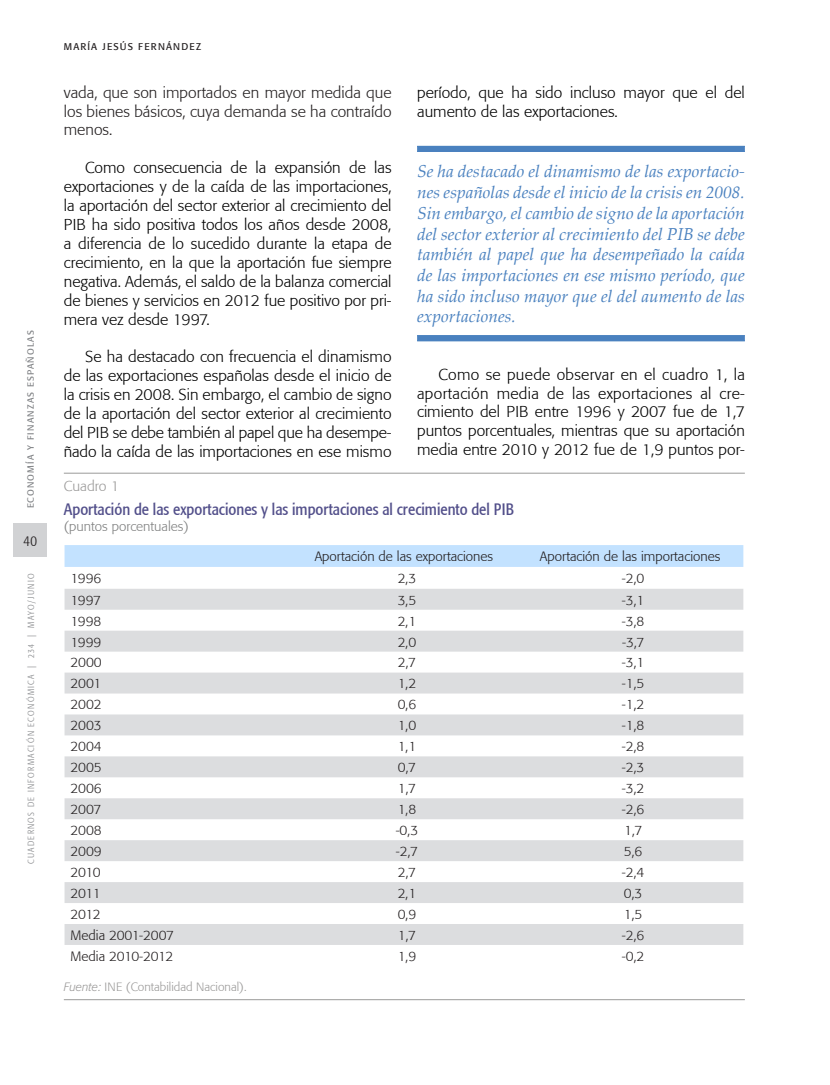
<style>
.page{position:relative;width:830px;height:1085px;background:#fff}
.page>*{position:absolute;margin:0;border:0;box-sizing:border-box;transform-origin:0 0}
._011-Texto_azul_2_fi{font:italic 17.25px/20.7px "Palatino Linotype";color:#4a81bf;text-align:justify}
._013-Tabla-Cuadro-Gr{font:condensed 16.5px "Formata";color:#524f8a}
._006_-_Texto_General{font:300 15.75px/18.9px "Formata";color:#000;text-align:justify}
._006_-_Texto_General-2{font:300 15.75px/18.9px "Formata";color:#231f20;text-align:justify}
.t1{font:300 condensed 15px "Formata";color:#231f20}
._012-Tabla-Cuadro-Gr{font:300 14.25px "Formata";color:#9b9a99}
._014-Tabla-Cuadro__t{font:300 13.5px "Formata";color:#231f20}
._013-Tabla-Cuadro-Gr-2{font:300 13.5px "Formata";color:#7f8080}
._014-Tabla-Cuadro__t-2{font:300 13.5px "Formata";letter-spacing:-.02em;color:#231f20}
._015-Tabla-Cuadro-Gr{font:300 12px "Formata";color:#9b9a99}
.t2{font:9.75px "Formata";letter-spacing:.12em;color:#231f20}
.t3{font:300 condensed 9px "Formata";letter-spacing:.145em;color:#808285}
.t4{font:9px "Formata";letter-spacing:.125em;color:#808285}
.s1{font-style:italic}
</style>
<div class="page">
<div style="left:14px;top:523px;width:33px;height:34px;background:#d1d2d4"></div>
<div style="left:417px;top:146px;width:327px;height:6px;background:#4a81bf"></div>
<div style="left:417px;top:335px;width:327px;height:6px;background:#4a81bf"></div>
<div style="left:64px;top:545px;width:679px;height:22px;background:#c3e2ff"></div>
<svg style="left:64px;top:589px;width:679px;height:355px;fill:#dcdddf"></svg>
<hr style="left:64px;top:999px;width:680px;height:1px;background:#9b9a99">
<hr style="left:64px;top:472px;width:680px;height:1px;background:#9b9a99">
<p class="t4" style="left:25px;top:508px;width:180px;rotate:-90deg">ECONOMÍA Y FINANZAS ESPAÑOLAS</p>
<p class="t1" style="left:24px;top:531px;width:15px">40</p>
<p class="t3" style="left:26px;top:863px;width:292px;rotate:-90deg">CUADERNOS DE INFORMACIÓN ECONÓMICA | 234 | MAYO/JUNIO</p>
<p class="t2" style="left:64px;top:40px;width:139px">MARÍA JESÚS FERNÁNDEZ</p>
<p class="_006_-_Texto_General-2" style="left:64px;top:83px;width:329px">vada, que son importados en mayor medida que los bienes básicos, cuya demanda se ha contraído menos.</p>
<p class="_006_-_Texto_General" style="left:64px;top:158px;width:329px;text-indent:21px">Como consecuencia de la expansión de las exportaciones y de la caída de las importaciones, la aportación del sector exterior al crecimiento del PIB ha sido positiva todos los años desde 2008, a diferencia de lo sucedido durante la etapa de crecimiento, en la que la aportación fue siempre negativa. Además, el saldo de la balanza comercial de bienes y servicios en 2012 fue positivo por pri&shy;mera vez desde 1997.</p>
<p class="_006_-_Texto_General" style="left:64px;top:347px;width:329px;text-indent:21px">Se ha destacado con frecuencia el dinamismo de las exportaciones españolas desde el inicio de la crisis en 2008. Sin embargo, el cambio de signo de la aportación del sector exterior al crecimiento del PIB se debe también al papel que ha desempe&shy;ñado la caída de las importaciones en ese mismo</p>
<p class="_006_-_Texto_General" style="left:417px;top:83px;width:329px">período, que ha sido incluso mayor que el del aumento de las exportaciones.</p>
<p class="_011-Texto_azul_2_fi" style="left:417px;top:160px;width:329px">Se ha destacado el dinamismo de las exportacio&shy;nes españolas desde el inicio de la crisis en 2008.<br>Sin embargo, el cambio de signo de la aportación del sector exterior al crecimiento del PIB se debe también al papel que ha desempeñado la caída de las importaciones en ese mismo período, que ha sido incluso mayor que el del aumento de las exportaciones.</p>
<p class="_006_-_Texto_General" style="left:417px;top:365px;width:329px;text-indent:21px">Como se puede observar en el cuadro 1, la aportación media de las exportaciones al cre&shy;cimiento del PIB entre 1996 y 2007 fue de 1,7 puntos porcentuales, mientras que su aportación media entre 2010 y 2012 fue de 1,9 puntos por-</p>
<p class="_012-Tabla-Cuadro-Gr" style="left:64px;top:477px;width:57px">Cuadro 1</p>
<p class="_013-Tabla-Cuadro-Gr" style="left:64px;top:499px;width:451px">Aportación de las exportaciones y las importaciones al crecimiento del PIB</p>
<p class="_013-Tabla-Cuadro-Gr-2" style="left:64px;top:518px;width:126px">(puntos porcentuales)</p>
<p class="_014-Tabla-Cuadro__t" style="left:314px;top:548px;width:180px">Aportación de las exportaciones</p>
<p class="_014-Tabla-Cuadro__t" style="left:539px;top:548px;width:182px">Aportación de las importaciones</p>
<p class="_014-Tabla-Cuadro__t" style="left:70px;top:570px;width:32px">1996</p>
<p class="_014-Tabla-Cuadro__t" style="left:397px;top:570px;width:20px">2,3</p>
<p class="_014-Tabla-Cuadro__t" style="left:621px;top:570px;width:24px">-2,0</p>
<p class="_014-Tabla-Cuadro__t" style="left:70px;top:592px;width:32px">1997</p>
<p class="_014-Tabla-Cuadro__t" style="left:397px;top:592px;width:20px">3,5</p>
<p class="_014-Tabla-Cuadro__t" style="left:621px;top:592px;width:24px">-3,1</p>
<p class="_014-Tabla-Cuadro__t" style="left:70px;top:613px;width:32px">1998</p>
<p class="_014-Tabla-Cuadro__t" style="left:397px;top:613px;width:20px">2,1</p>
<p class="_014-Tabla-Cuadro__t" style="left:621px;top:613px;width:24px">-3,8</p>
<p class="_014-Tabla-Cuadro__t" style="left:70px;top:633px;width:32px">1999</p>
<p class="_014-Tabla-Cuadro__t" style="left:397px;top:633px;width:20px">2,0</p>
<p class="_014-Tabla-Cuadro__t" style="left:622px;top:633px;width:23px">-3,7</p>
<p class="_014-Tabla-Cuadro__t" style="left:70px;top:654px;width:33px">2000</p>
<p class="_014-Tabla-Cuadro__t" style="left:398px;top:654px;width:19px">2,7</p>
<p class="_014-Tabla-Cuadro__t" style="left:621px;top:654px;width:24px">-3,1</p>
<p class="_014-Tabla-Cuadro__t" style="left:70px;top:675px;width:32px">2001</p>
<p class="_014-Tabla-Cuadro__t" style="left:397px;top:675px;width:20px">1,2</p>
<p class="_014-Tabla-Cuadro__t" style="left:621px;top:675px;width:24px">-1,5</p>
<p class="_014-Tabla-Cuadro__t" style="left:70px;top:696px;width:33px">2002</p>
<p class="_014-Tabla-Cuadro__t" style="left:397px;top:696px;width:20px">0,6</p>
<p class="_014-Tabla-Cuadro__t" style="left:621px;top:696px;width:24px">-1,2</p>
<p class="_014-Tabla-Cuadro__t" style="left:70px;top:717px;width:33px">2003</p>
<p class="_014-Tabla-Cuadro__t" style="left:397px;top:717px;width:20px">1,0</p>
<p class="_014-Tabla-Cuadro__t" style="left:621px;top:717px;width:24px">-1,8</p>
<p class="_014-Tabla-Cuadro__t" style="left:70px;top:738px;width:33px">2004</p>
<p class="_014-Tabla-Cuadro__t" style="left:397px;top:738px;width:20px">1,1</p>
<p class="_014-Tabla-Cuadro__t" style="left:621px;top:738px;width:24px">-2,8</p>
<p class="_014-Tabla-Cuadro__t" style="left:70px;top:759px;width:33px">2005</p>
<p class="_014-Tabla-Cuadro__t" style="left:398px;top:759px;width:19px">0,7</p>
<p class="_014-Tabla-Cuadro__t" style="left:621px;top:759px;width:24px">-2,3</p>
<p class="_014-Tabla-Cuadro__t" style="left:70px;top:780px;width:33px">2006</p>
<p class="_014-Tabla-Cuadro__t" style="left:398px;top:780px;width:19px">1,7</p>
<p class="_014-Tabla-Cuadro__t" style="left:621px;top:780px;width:24px">-3,2</p>
<p class="_014-Tabla-Cuadro__t" style="left:70px;top:801px;width:32px">2007</p>
<p class="_014-Tabla-Cuadro__t" style="left:397px;top:801px;width:20px">1,8</p>
<p class="_014-Tabla-Cuadro__t" style="left:621px;top:801px;width:24px">-2,6</p>
<p class="_014-Tabla-Cuadro__t" style="left:70px;top:822px;width:33px">2008</p>
<p class="_014-Tabla-Cuadro__t" style="left:395px;top:822px;width:24px">-0,3</p>
<p class="_014-Tabla-Cuadro__t" style="left:624px;top:822px;width:19px">1,7</p>
<p class="_014-Tabla-Cuadro__t" style="left:70px;top:843px;width:33px">2009</p>
<p class="_014-Tabla-Cuadro__t" style="left:396px;top:843px;width:23px">-2,7</p>
<p class="_014-Tabla-Cuadro__t" style="left:623px;top:843px;width:20px">5,6</p>
<p class="_014-Tabla-Cuadro__t" style="left:70px;top:864px;width:32px">2010</p>
<p class="_014-Tabla-Cuadro__t" style="left:398px;top:864px;width:19px">2,7</p>
<p class="_014-Tabla-Cuadro__t" style="left:621px;top:864px;width:24px">-2,4</p>
<p class="_014-Tabla-Cuadro__t" style="left:70px;top:885px;width:32px">2011</p>
<p class="_014-Tabla-Cuadro__t" style="left:397px;top:885px;width:20px">2,1</p>
<p class="_014-Tabla-Cuadro__t" style="left:623px;top:885px;width:20px">0,3</p>
<p class="_014-Tabla-Cuadro__t" style="left:70px;top:906px;width:32px">2012</p>
<p class="_014-Tabla-Cuadro__t" style="left:397px;top:906px;width:20px">0,9</p>
<p class="_014-Tabla-Cuadro__t" style="left:623px;top:906px;width:20px">1,5</p>
<p class="_014-Tabla-Cuadro__t" style="left:70px;top:927px;width:105px">Media 2001-2007</p>
<p class="_014-Tabla-Cuadro__t" style="left:398px;top:927px;width:19px">1,7</p>
<p class="_014-Tabla-Cuadro__t" style="left:621px;top:927px;width:24px">-2,6</p>
<p class="_014-Tabla-Cuadro__t-2" style="left:70px;top:948px;width:104px">Media 2010-2012</p>
<p class="_014-Tabla-Cuadro__t" style="left:397px;top:948px;width:20px">1,9</p>
<p class="_014-Tabla-Cuadro__t" style="left:621px;top:948px;width:24px">-0,2</p>
<p class="_015-Tabla-Cuadro-Gr" style="left:64px;top:979px;width:184px"><span class="s1">Fuente:</span> INE (Contabilidad Nacional).</p>
</div>
